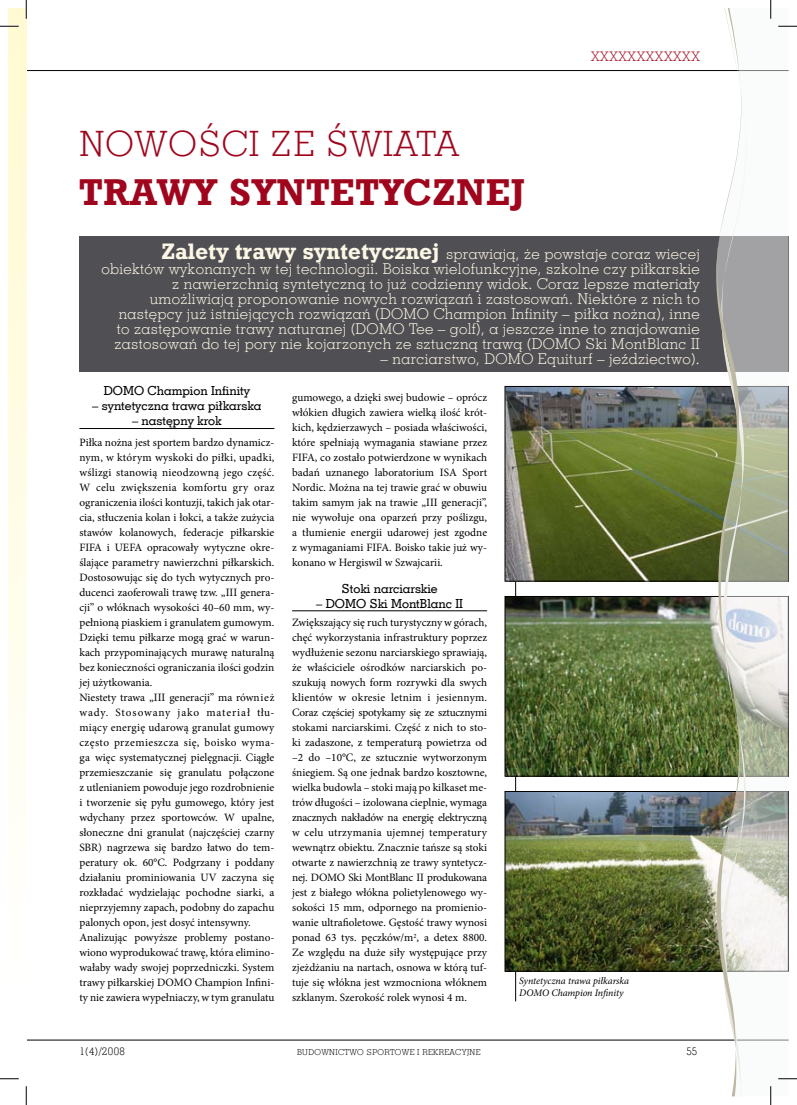
<style>
.page{position:relative;width:797px;height:1105px;background:#fff}
.page>*{position:absolute;margin:0;border:0;box-sizing:border-box;transform-origin:0 0}
.t1{font:37.5px "Geo Slab 712 Bd EU Normal";letter-spacing:.04em;color:#9f061d}
.t2{font:35px "Geo Slab 703 Lt EU Normal";letter-spacing:.03em;color:#9f061d}
.t3{font:15px "Geo Slab 703 Lt EU Normal";letter-spacing:.02em;color:#fcf6e5}
.t4{font:13.12px "Geo Slab 703 Lt EU Normal";letter-spacing:.05em;color:#9f061d}
.t5{font:12.5px "Geo Slab 703 Md EU Normal";color:#000}
.t6{font:11.25px/15px "Minion Pro";color:#000;text-align:justify}
.t7{font:10.62px "Geo Slab 703 Lt EU Normal";letter-spacing:.04em;color:#000}
.t8{font:italic 10px/12px "Minion Pro";letter-spacing:-.01em;color:#000}
.t9{font:8.12px "Geo Slab 703 Lt EU Normal";letter-spacing:.045em;color:#000}
.s1{font-family:"Geo Slab 712 Bd EU Normal";font-size:22.5px}
</style>
<div class="page">
<hr style="left:26px;top:70px;width:762px;height:1px;background:#000">
<hr style="left:26px;top:1040px;width:762px;height:1px;background:#000">
<div style="left:79px;top:236px;width:709px;height:135px;background:#504f53"></div>
<hr style="left:79px;top:428px;width:195px;height:1px;background:#000">
<hr style="left:292px;top:610px;width:195px;height:1px;background:#000">
<hr style="left:515px;top:580px;width:1px;height:421px;background:#000">
<img style="left:507px;top:388px;width:200px;height:191px">
<div style="left:505px;top:386px;width:283px;height:195px;border:1px solid #000"></div>
<img style="left:507px;top:793px;width:200px;height:176px">
<div style="left:505px;top:791px;width:283px;height:180px;border:1px solid #000"></div>
<img style="left:507px;top:598px;width:200px;height:176px">
<div style="left:505px;top:596px;width:283px;height:180px;border:1px solid #000"></div>
<svg style="left:752px;top:9px;width:36px;height:1087px"></svg>
<img style="left:707px;top:9px;width:45px;height:1087px">
<div style="left:9px;top:9px;width:17px;height:1087px;background:linear-gradient(to bottom,#fffad0,#fff)"></div>
<svg style="left:0;top:25px;width:19px;height:2px"></svg>
<svg style="left:778px;top:25px;width:19px;height:2px"></svg>
<svg style="left:0;top:1078px;width:19px;height:1px"></svg>
<svg style="left:778px;top:1078px;width:19px;height:1px"></svg>
<svg style="left:25px;top:0;width:2px;height:19px"></svg>
<svg style="left:25px;top:1086px;width:2px;height:19px"></svg>
<svg style="left:770px;top:0;width:1px;height:19px"></svg>
<svg style="left:770px;top:1086px;width:1px;height:19px"></svg>
<p class="t4" style="left:591px;top:48px;width:110px">XXXXXXXXXXXX</p>
<h2 class="t2" style="left:79px;top:123px;width:380px">Nowości ze świata</h2>
<h1 class="t1" style="left:79px;top:169px;width:446px">trawy syntetycznej</h1>
<h3 class="t3" style="left:162px;top:245px;width:539px"><span class="s1">Zalety trawy syntetycznej</span> sprawiają, że powstaje coraz wiecej</h3>
<h3 class="t3" style="left:101px;top:260px;width:600px">obiektów wykonanych w tej technologii. Boiska wielofunkcyjne, szkolne czy piłkarskie</h3>
<h3 class="t3" style="left:172px;top:275px;width:529px">z nawierzchnią syntetyczną to już codzienny widok. Coraz lepsze materiały</h3>
<h3 class="t3" style="left:150px;top:290px;width:551px">umożliwiają proponowanie nowych rozwiązań i zastosowań. Niektóre z nich to</h3>
<h3 class="t3" style="left:119px;top:305px;width:582px">następcy już istniejących rozwiązań (DOMO Champion Infinity – piłka nożna), inne</h3>
<h3 class="t3" style="left:117px;top:320px;width:584px">to zastępowanie trawy naturanej (DOMO Tee – golf), a jeszcze inne to znajdowanie</h3>
<h3 class="t3" style="left:114px;top:335px;width:582px">zastosowań do tej pory nie kojarzonych ze sztuczną trawą (DOMO Ski MontBlanc II</h3>
<h3 class="t3" style="left:380px;top:350px;width:321px">– narciarstwo, DOMO Equiturf – jeździectwo).</h3>
<p class="t5" style="left:104px;top:383px;width:148px">DOMO Champion Infinity</p>
<p class="t5" style="left:92px;top:398px;width:171px">– syntetyczna trawa piłkarska</p>
<p class="t5" style="left:132px;top:413px;width:91px">– następny krok</p>
<p class="t6" style="left:79px;top:435px;width:196px;text-align:left">Piłka nożna jest sportem bardzo dynamicz&shy;nym, w którym wyskoki do piłki, upadki, wślizgi stanowią nieodzowną jego część.<br>W celu zwiększenia komfortu gry oraz ograniczenia ilości kontuzji, takich jak otar&shy;cia, stłuczenia kolan i łokci, a także zużycia stawów kolanowych, federacje piłkarskie FIFA i UEFA opracowały wytyczne okre&shy;ślające parametry nawierzchni piłkarskich.<br>Dostosowując się do tych wytycznych pro&shy;ducenci zaoferowali trawę tzw. „III genera&shy;cji” o włóknach wysokości 40–60 mm, wy&shy;pełnioną piaskiem i granulatem gumowym.<br>Dzięki temu piłkarze mogą grać w warun&shy;kach przypominających murawę naturalną bez konieczności ograniczania ilości godzin jej użytkowania.<br>Niestety trawa „III generacji” ma również wady. Stosowany jako materiał tłu&shy;miący energię udarową granulat gumowy często przemieszcza się, boisko wyma&shy;ga więc systematycznej pielęgnacji. Ciągłe przemieszczanie się granulatu połączone z utlenianiem powoduje jego rozdrobnienie i tworzenie się pyłu gumowego, który jest wdychany przez sportowców. W upalne, słoneczne dni granulat (najczęściej czarny SBR) nagrzewa się bardzo łatwo do tem&shy;peratury ok. 60°C. Podgrzany i poddany działaniu prominiowania UV zaczyna się rozkładać wydzielając pochodne siarki, a nieprzyjemny zapach, podobny do zapachu palonych opon, jest dosyć intensywny.<br>Analizując powyższe problemy postano&shy;wiono wyprodukować trawę, która elimino&shy;wałaby wady swojej poprzedniczki. System trawy piłkarskiej DOMO Champion Infini&shy;ty nie zawiera wypełniaczy, w tym granulatu</p>
<p class="t6" style="left:292px;top:390px;width:196px">gumowego, a dzięki swej budowie – oprócz włókien długich zawiera wielką ilość krót&shy;kich, kędzierzawych – posiada właściwości, które spełniają wymagania stawiane przez FIFA, co zostało potwierdzone w wynikach badań uznanego laboratorium ISA Sport Nordic. Można na tej trawie grać w obuwiu takim samym jak na trawie „III generacji”, nie wywołuje ona oparzeń przy poślizgu, a tłumienie energii udarowej jest zgodne z wymaganiami FIFA. Boisko takie już wy&shy;konano w Hergiswil w Szwajcarii.</p>
<p class="t5" style="left:341px;top:580px;width:98px">Stoki narciarskie</p>
<p class="t5" style="left:316px;top:595px;width:148px">– DOMO Ski MontBlanc II</p>
<p class="t6" style="left:292px;top:615px;width:196px">Zwiększający się ruch turystyczny w górach, chęć wykorzystania infrastruktury poprzez wydłużenie sezonu narciarskiego sprawiają, że właściciele ośrodków narciarskich po&shy;szukują nowych form rozrywki dla swych klientów w okresie letnim i jesiennym.<br>Coraz częściej spotykamy się ze sztucznymi stokami narciarskimi. Część z nich to sto&shy;ki zadaszone, z temperaturą powietrza od –2 do –10°C, ze sztucznie wytworzonym śniegiem. Są one jednak bardzo kosztowne, wielka budowla – stoki mają po kilkaset me&shy;trów długości – izolowana cieplnie, wymaga znacznych nakładów na energię elektryczną w celu utrzymania ujemnej temperatury wewnątrz obiektu. Znacznie tańsze są stoki otwarte z nawierzchnią ze trawy syntetycz&shy;nej. DOMO Ski MontBlanc II produkowana jest z białego włókna polietylenowego wy&shy;sokości 15 mm, odpornego na promienio&shy;wanie ultrafioletowe. Gęstość trawy wynosi ponad 63 tys. pęczków/m<sup>2</sup>, a detex 8800.<br>Ze względu na duże siły występujące przy zjeżdżaniu na nartach, osnowa w którą tuf&shy;tuje się włókna jest wzmocniona włóknem szklanym. Szerokość rolek wynosi 4 m.</p>
<p class="t8" style="left:519px;top:975px;width:111px">Syntetyczna trawa piłkarska<br>DOMO Champion Infinity</p>
<p class="t7" style="left:79px;top:1044px;width:47px">1(4)/2008</p>
<p class="t9" style="left:297px;top:1047px;width:185px">BUDOWNICTWO SPORTOWE I REKREACYJNE</p>
<p class="t7" style="left:686px;top:1044px;width:12px">55</p>
</div>
